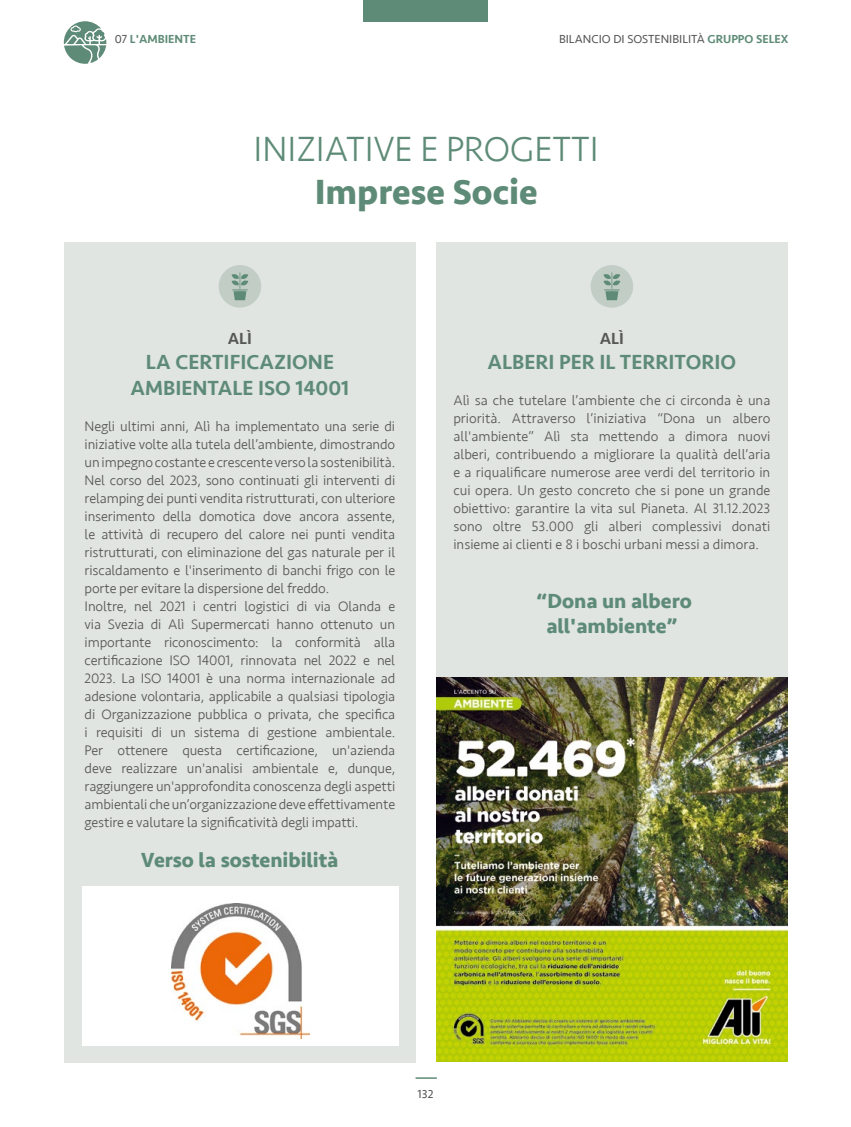
<style>
.page{position:relative;width:851px;height:1127px;background:#fff}
.page>*{position:absolute;margin:0;border:0;box-sizing:border-box;transform-origin:0 0}
.t1{font:300 36px "Seravek";color:#5e8b77}
.t2{font:700 36px "Seravek";color:#5e8b77}
.t3{font:500 21px/25.2px "Seravek";color:#5e8b77;text-align:center}
.t4{font:700 21px/25.2px "Seravek";color:#5e8b77;text-align:center}
.t5{font:500 16.5px "Seravek";color:#575756}
.t6{font:300 14.25px/18px "Seravek";letter-spacing:-.01em;color:#575756}
.t7{font:12px "Seravek";color:#575756}
.t8{font:500 12px "Seravek";color:#5e8b77}
.s1{font-weight:400;color:#575756}
.s2{font-weight:500;color:#5e8b77}
</style>
<div class="page">
<div style="left:363px;top:0;width:125px;height:21px;background:#5e8b77"></div>
<hr style="left:415px;top:1077px;width:22px;height:2px;background:#5e8b77">
<svg style="left:64px;top:21px;width:42px;height:43px"></svg>
<div style="left:64px;top:242px;width:351px;height:821px;background:#e0e5e2"></div>
<div style="left:436px;top:242px;width:351px;height:820px;background:#e0e5e2"></div>
<div style="left:590px;top:265px;width:43px;height:43px;background:#c1cdc5;border-radius:50%"></div>
<svg style="left:603px;top:272px;width:17px;height:28px"></svg>
<div style="left:219px;top:265px;width:42px;height:43px;background:#c1cdc5;border-radius:50%"></div>
<svg style="left:231px;top:272px;width:17px;height:28px"></svg>
<img style="left:436px;top:677px;width:351px;height:384px">
<div style="left:82px;top:887px;width:317px;height:159px;background:#fff"></div>
<img style="left:171px;top:903px;width:138px;height:135px">
<p class="t8" style="left:115px;top:31px;width:83px"><span class="s1">07</span> L'AMBIENTE</p>
<p class="t7" style="left:559px;top:29px;width:231px">BILANCIO DI SOSTENIBILITÀ <span class="s2">GRUPPO SELEX</span></p>
<h1 class="t1" style="left:253px;top:128px;width:347px">INIZIATIVE E PROGETTI</h1>
<h1 class="t2" style="left:314px;top:163px;width:224px">Imprese Socie</h1>
<p class="t5" style="left:228px;top:328px;width:26px">ALÌ</p>
<h2 class="t3" style="left:131px;top:350px;width:220px">LA CERTIFICAZIONE<br>AMBIENTALE ISO 14001</h2>
<p class="t6" style="left:85px;top:417px;width:312px">Negli ultimi anni, Alì ha implementato una serie di iniziative volte alla tutela dell’ambiente, dimostrando un impegno costante e crescente verso la sostenibilità.<br>Nel corso del 2023, sono continuati gli interventi di relamping dei punti vendita ristrutturati, con ulteriore inserimento della domotica dove ancora assente, le attività di recupero del calore nei punti vendita ristrutturati, con eliminazione del gas naturale per il riscaldamento e l'inserimento di banchi frigo con le porte per evitare la dispersione del freddo.<br>Inoltre, nel 2021 i centri logistici di via Olanda e via Svezia di Alì Supermercati hanno ottenuto un importante riconoscimento: la conformità alla certificazione ISO 14001, rinnovata nel 2022 e nel 2023. La ISO 14001 è una norma internazionale ad adesione volontaria, applicabile a qualsiasi tipologia di Organizzazione pubblica o privata, che specifica i requisiti di un sistema di gestione ambientale.<br>Per ottenere questa certificazione, un'azienda deve realizzare un'analisi ambientale e, dunque, raggiungere un'approfondita conoscenza degli aspetti ambientali che un’organizzazione deve effettivamente gestire e valutare la significatività degli impatti.</p>
<h2 class="t4" style="left:141px;top:847px;width:199px">Verso la sostenibilità</h2>
<p class="t5" style="left:599px;top:328px;width:26px">ALÌ</p>
<h2 class="t3" style="left:487px;top:350px;width:250px">ALBERI PER IL TERRITORIO</h2>
<p class="t6" style="left:453px;top:392px;width:318px;text-align:justify">Alì sa che tutelare l’ambiente che ci circonda è una priorità. Attraverso l’iniziativa “Dona un albero all'ambiente” Alì sta mettendo a dimora nuovi alberi, contribuendo a migliorare la qualità dell’aria e a riqualificare numerose aree verdi del territorio in cui opera. Un gesto concreto che si pone un grande obiettivo: garantire la vita sul Pianeta. Al 31.12.2023 sono oltre 53.000 gli alberi complessivi donati insieme ai clienti e 8 i boschi urbani messi a dimora.</p>
<h2 class="t4" style="left:536px;top:588px;width:157px">“Dona un albero all'ambiente”</h2>
<p class="t7" style="left:417px;top:1084px;width:17px">132</p>
</div>
